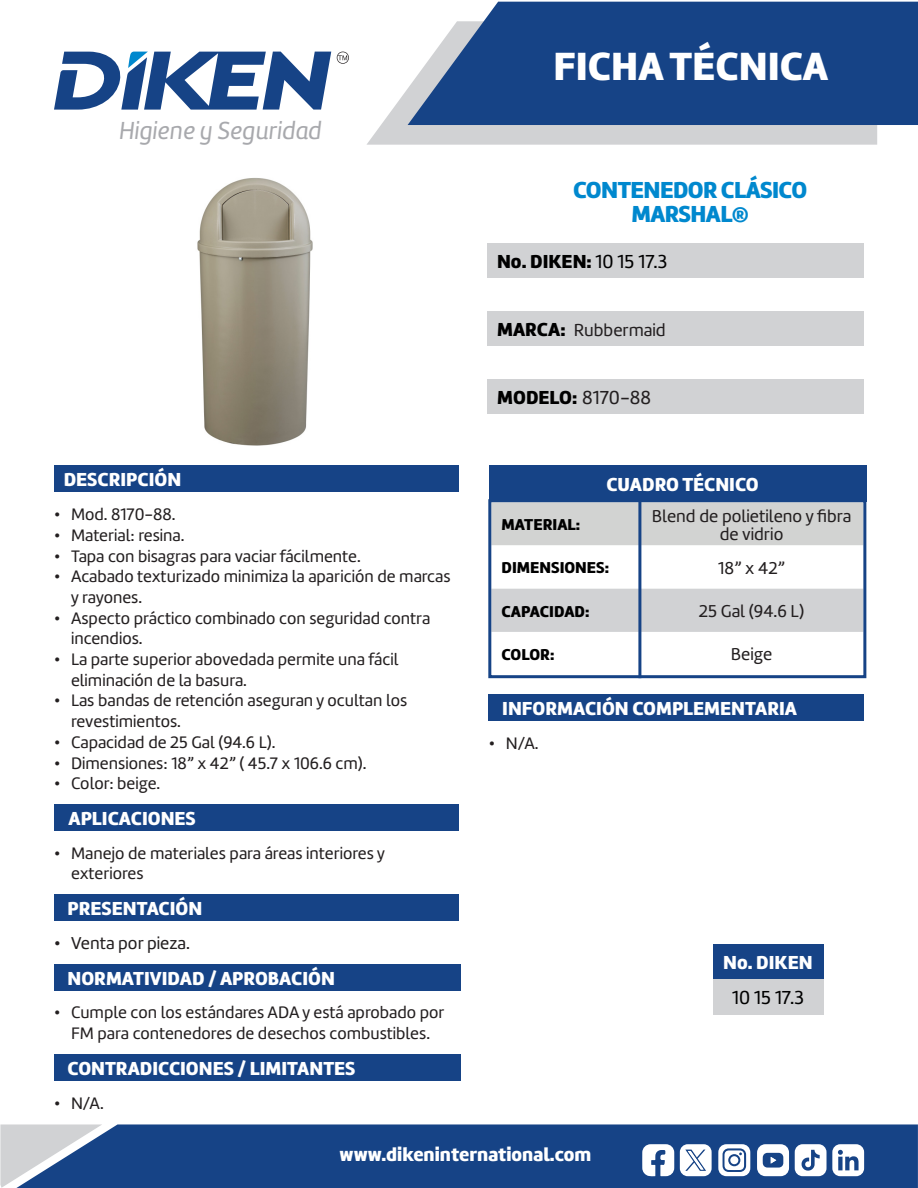
<style>
.page{position:relative;width:918px;height:1188px;background:#fff}
.page>*{position:absolute;margin:0;border:0;box-sizing:border-box;transform-origin:0 0}
.t1{font:40.8px "Amelia Basic Black";color:#fff}
.t2{font:25.5px "Amelia Basic Italic";color:#a8a9ad}
.t3{font:24px "Amelia Basic Black";letter-spacing:-.025em;color:#0088ce}
.t4{font:19.5px "Amelia Basic Black";color:#fff}
.t5{font:19.5px "Amelia Basic Black";color:#000}
.t6{font:19.5px "Amelia Basic";color:#000}
.t7{font:18px "Amelia Basic";color:#231f20}
.t8{font:17.85px "Amelia Basic";color:#231f20}
.t9{font:17.25px/20.7px "Amelia Basic";color:#231f20}
.t10{font:16.35px "Amelia Basic Black";color:#000}
.s1{font-family:"Amelia Basic"}
.s2{font-family:"Amelia Basic Black";font-size:19.5px;color:#000}
.s3{font-family:"Amelia Basic";color:#231f20}
</style>
<div class="page">
<svg style="left:367px;top:88px;width:510px;height:57px;background:#d5d6d8"></svg>
<svg style="left:408px;top:2px;width:510px;height:123px;background:#2b5490"></svg>
<div style="left:102px;top:1124px;width:816px;height:64px;background:#164386"></div>
<svg style="left:0;top:1124px;width:102px;height:64px;background:#95a6be"></svg>
<svg style="left:54px;top:51px;width:277px;height:59px"></svg>
<svg style="left:337px;top:52px;width:12px;height:12px"></svg>
<svg style="left:680px;top:1144px;width:32px;height:32px"></svg>
<svg style="left:642px;top:1144px;width:32px;height:32px"></svg>
<svg style="left:718px;top:1144px;width:32px;height:32px"></svg>
<div style="left:730px;top:1156px;width:8px;height:8px;background:#fff;border-radius:50%"></div>
<svg style="left:757px;top:1144px;width:32px;height:32px"></svg>
<svg style="left:795px;top:1144px;width:69px;height:32px"></svg>
<div style="left:54px;top:804px;width:405px;height:27px;background:#164386"></div>
<div style="left:54px;top:466px;width:405px;height:26px;background:#164386"></div>
<div style="left:489px;top:466px;width:378px;height:36px;background:#164386"></div>
<div style="left:487px;top:244px;width:377px;height:34px;background:#d1d2d4"></div>
<div style="left:487px;top:312px;width:377px;height:34px;background:#d1d2d4"></div>
<div style="left:487px;top:379px;width:377px;height:34px;background:#d1d2d4"></div>
<div style="left:489px;top:694px;width:375px;height:26px;background:#164386"></div>
<div style="left:54px;top:894px;width:405px;height:27px;background:#164386"></div>
<div style="left:713px;top:944px;width:110px;height:35px;background:#164386"></div>
<div style="left:713px;top:979px;width:110px;height:35px;background:#d1d2d4"></div>
<svg style="left:492px;top:503px;width:370px;height:171px"></svg>
<div style="left:488px;top:499px;width:378px;height:179px;border:3px solid #164386"></div>
<hr style="left:638px;top:500px;width:3px;height:178px;background:#164386">
<div style="left:54px;top:964px;width:406px;height:26px;background:#164386"></div>
<div style="left:54px;top:1054px;width:406px;height:27px;background:#164386"></div>
<img style="left:197px;top:178px;width:116px;height:268px">
<h2 class="t2" style="left:119px;top:116px;width:204px">Higiene y Seguridad</h2>
<h1 class="t1" style="left:553px;top:41px;width:276px">FICHA TÉCNICA</h1>
<p class="t3" style="left:573px;top:175px;width:235px">CONTENEDOR CLÁSICO</p>
<p class="t3" style="left:631px;top:199px;width:119px">MARSHAL®</p>
<p class="t5" style="left:497px;top:250px;width:172px">No. DIKEN: <span class="s1">10 15 17.3</span></p>
<p class="t7" style="left:497px;top:320px;width:170px"><span class="s2">MARCA:</span> Rubbermaid</p>
<p class="t5" style="left:497px;top:385px;width:155px">MODELO: <span class="s3">8170-88</span></p>
<p class="t4" style="left:64px;top:468px;width:119px">DESCRIPCIÓN</p>
<p class="t4" style="left:606px;top:473px;width:154px">CUADRO TÉCNICO</p>
<p class="t9" style="left:54px;top:504px;width:123px">• Mod. 8170-88.</p>
<p class="t9" style="left:54px;top:525px;width:132px">• Material: resina.</p>
<p class="t9" style="left:54px;top:545px;width:308px">• Tapa con bisagras para vaciar fácilmente.</p>
<p class="t9" style="left:71px;top:566px;width:381px;text-indent:-17px">• Acabado texturizado minimiza la aparición de marcas y rayones.</p>
<p class="t9" style="left:71px;top:608px;width:361px;text-indent:-17px">• Aspecto práctico combinado con seguridad contra incendios.</p>
<p class="t9" style="left:71px;top:649px;width:329px;text-indent:-17px">• La parte superior abovedada permite una fácil eliminación de la basura.</p>
<p class="t9" style="left:71px;top:690px;width:338px;text-indent:-17px">• Las bandas de retención aseguran y ocultan los revestimientos.</p>
<p class="t9" style="left:54px;top:732px;width:223px">• Capacidad de 25 Gal (94.6 L).</p>
<p class="t9" style="left:54px;top:752px;width:314px">• Dimensiones: 18” x 42” ( 45.7 x 106.6 cm).</p>
<p class="t9" style="left:54px;top:773px;width:108px">• Color: beige.</p>
<p class="t4" style="left:69px;top:806px;width:129px">APLICACIONES</p>
<p class="t9" style="left:71px;top:843px;width:316px;text-indent:-17px">• Manejo de materiales para áreas interiores y exteriores</p>
<p class="t4" style="left:68px;top:896px;width:136px">PRESENTACIÓN</p>
<p class="t8" style="left:54px;top:933px;width:138px">• Venta por pieza.</p>
<p class="t4" style="left:68px;top:966px;width:269px">NORMATIVIDAD / APROBACIÓN</p>
<p class="t9" style="left:54px;top:1002px;width:392px;text-align:center">• Cumple con los estándares ADA y está aprobado por<br>FM para contenedores de desechos combustibles.</p>
<p class="t4" style="left:68px;top:1056px;width:289px">CONTRADICCIONES / LIMITANTES</p>
<p class="t9" style="left:54px;top:1093px;width:51px">• N/A.</p>
<p class="t10" style="left:502px;top:515px;width:80px">MATERIAL:</p>
<p class="t8" style="left:652px;top:505px;width:201px">Blend de polietileno y fibra</p>
<p class="t8" style="left:720px;top:523px;width:65px">de vidrio</p>
<p class="t10" style="left:502px;top:558px;width:109px">DIMENSIONES:</p>
<p class="t8" style="left:718px;top:558px;width:69px">18” x 42”</p>
<p class="t10" style="left:502px;top:601px;width:90px">CAPACIDAD:</p>
<p class="t8" style="left:699px;top:601px;width:107px">25 Gal (94.6 L)</p>
<p class="t10" style="left:502px;top:644px;width:54px">COLOR:</p>
<p class="t8" style="left:731px;top:644px;width:43px">Beige</p>
<p class="t4" style="left:502px;top:696px;width:296px">INFORMACIÓN COMPLEMENTARIA</p>
<p class="t9" style="left:489px;top:733px;width:51px">• N/A.</p>
<p class="t4" style="left:723px;top:951px;width:91px">No. DIKEN</p>
<p class="t6" style="left:732px;top:986px;width:73px">10 15 17.3</p>
<p class="t4" style="left:340px;top:1143px;width:253px">www.dikeninternational.com</p>
</div>
